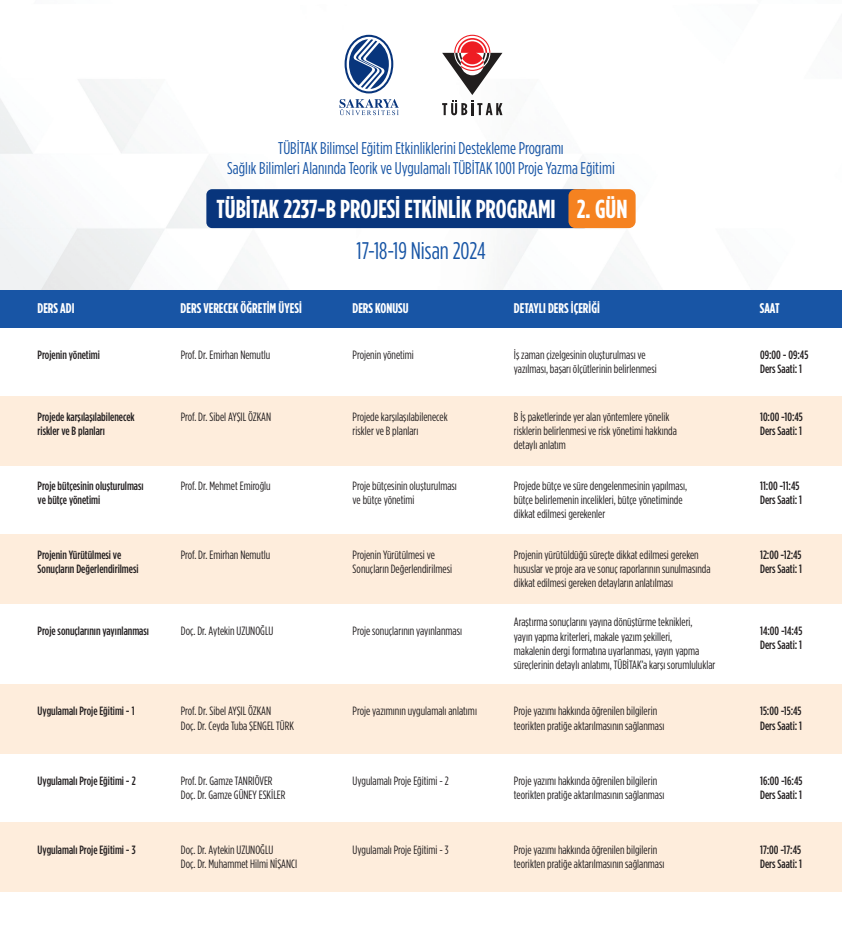
<style>
.page{position:relative;width:842px;height:939px;background:#fff}
.page>*{position:absolute;margin:0;border:0;box-sizing:border-box;transform-origin:0 0}
.t1{font:700 26px "Gotham Cond";color:#fff}
.t2{font:24px "Gotham Cond";color:#1855a5}
.t3{font:17px/20.4px "Gotham Cond";color:#1855a5;text-align:center}
.t4{font:700 14px "Gotham Cond";color:#fff}
.t5{font:12px/14.4px "Gotham Cond";color:#231f20}
.t6{font:500 12px/14.4px "Gotham Cond";color:#231f20}
</style>
<div class="page">
<img style="left:0;top:34px;width:638px;height:256px">
<svg style="left:345px;top:35px;width:48px;height:58px"></svg>
<svg style="left:339px;top:99px;width:60px;height:16px"></svg>
<svg style="left:442px;top:35px;width:60px;height:80px"></svg>
<div style="left:206px;top:189px;width:384px;height:39px;background:#08357c;border-radius:6px"></div>
<div style="left:568px;top:189px;width:68px;height:39px;background:#f58220;border-radius:7px"></div>
<div style="left:0;top:396px;width:842px;height:69px;background:#feeddc"></div>
<div style="left:0;top:684px;width:842px;height:69px;background:#feeddc"></div>
<div style="left:0;top:822px;width:842px;height:69px;background:#feeddc"></div>
<div style="left:0;top:534px;width:842px;height:69px;background:#feeddc"></div>
<div style="left:0;top:290px;width:842px;height:37px;background:#1855a5"></div>
<h3 class="t3" style="left:227px;top:137px;width:389px">TÜBİTAK Bilimsel Eğitim Etkinliklerini Destekleme Programı<br>Sağlık Bilimleri Alanında Teorik ve Uygulamalı TÜBİTAK 1001 Proje Yazma Eğitimi</h3>
<h1 class="t1" style="left:216px;top:194px;width:412px">TÜBİTAK 2237-B PROJESİ ETKİNLİK PROGRAMI 2. GÜN</h1>
<h2 class="t2" style="left:356px;top:236px;width:131px">17-18-19 Nisan 2024</h2>
<p class="t4" style="left:37px;top:300px;width:39px">DERS ADI</p>
<p class="t4" style="left:181px;top:300px;width:123px">DERS VERECEK ÖĞRETİM ÜYESİ</p>
<p class="t4" style="left:352px;top:300px;width:58px">DERS KONUSU</p>
<p class="t4" style="left:514px;top:300px;width:87px">DETAYLI DERS İÇERİĞİ</p>
<p class="t4" style="left:760px;top:300px;width:21px">SAAT</p>
<p class="t6" style="left:38px;top:347px;width:64px">Projenin yönetimi</p>
<p class="t6" style="left:38px;top:409px;width:99px">Projede karşılaşılabilenecek riskler ve B planları</p>
<p class="t5" style="left:181px;top:347px;width:91px">Prof. Dr. Emirhan Nemutlu</p>
<p class="t5" style="left:181px;top:409px;width:92px">Prof. Dr. Sibel AYŞIL ÖZKAN</p>
<p class="t5" style="left:353px;top:347px;width:63px">Projenin yönetimi</p>
<p class="t5" style="left:514px;top:347px;width:144px">İş zaman çizelgesinin oluşturulması ve yazılması, başarı ölçütlerinin belirlenmesi</p>
<p class="t6" style="left:760px;top:347px;width:50px">09:00 - 09:45<br>Ders Saati: 1</p>
<p class="t5" style="left:353px;top:409px;width:97px">Projede karşılaşılabilenecek riskler ve B planları</p>
<p class="t5" style="left:514px;top:409px;width:165px">B İş paketlerinde yer alan yöntemlere yönelik risklerin belirlenmesi ve risk yönetimi hakkında detaylı anlatım</p>
<p class="t6" style="left:760px;top:409px;width:44px">10:00 -10:45<br>Ders Saati: 1</p>
<p class="t6" style="left:38px;top:478px;width:108px">Proje bütçesinin oluşturulması ve bütçe yönetimi</p>
<p class="t5" style="left:181px;top:478px;width:91px">Prof. Dr. Mehmet Emiroğlu</p>
<p class="t5" style="left:353px;top:478px;width:106px">Proje bütçesinin oluşturulması ve bütçe yönetimi</p>
<p class="t5" style="left:514px;top:478px;width:175px">Projede bütçe ve süre dengelenmesinin yapılması, bütçe belirlemenin incelikleri, bütçe yönetiminde dikkat edilmesi gerekenler</p>
<p class="t6" style="left:760px;top:478px;width:43px">11:00 -11:45<br>Ders Saati: 1</p>
<p class="t6" style="left:38px;top:547px;width:102px">Projenin Yürütülmesi ve<br>Sonuçların Değerlendirilmesi</p>
<p class="t5" style="left:181px;top:547px;width:91px">Prof. Dr. Emirhan Nemutlu</p>
<p class="t5" style="left:353px;top:547px;width:101px">Projenin Yürütülmesi ve<br>Sonuçların Değerlendirilmesi</p>
<p class="t5" style="left:514px;top:547px;width:198px">Projenin yürütüldüğü süreçte dikkat edilmesi gereken hususlar ve proje ara ve sonuç raporlarının sunulmasında dikkat edilmesi gereken detayların anlatılması</p>
<p class="t6" style="left:760px;top:547px;width:43px">12:00 -12:45<br>Ders Saati: 1</p>
<p class="t6" style="left:38px;top:623px;width:113px">Proje sonuçlarının yayınlanması</p>
<p class="t5" style="left:181px;top:623px;width:94px">Doç. Dr. Aytekin UZUNOĞLU</p>
<p class="t5" style="left:353px;top:623px;width:111px">Proje sonuçlarının yayınlanması</p>
<p class="t5" style="left:514px;top:614px;width:203px">Araştırma sonuçlarını yayına dönüştürme teknikleri,<br>yayın yapma kriterleri, makale yazım şekilleri,<br>makalenin dergi formatına uyarlanması, yayın yapma süreçlerinin detaylı anlatımı, TÜBİTAK’a karşı sorumluluklar</p>
<p class="t6" style="left:760px;top:623px;width:44px">14:00 -14:45<br>Ders Saati: 1</p>
<p class="t6" style="left:38px;top:704px;width:98px">Uygulamalı Proje Eğitimi - 1</p>
<p class="t5" style="left:181px;top:704px;width:115px">Prof. Dr. Sibel AYŞIL ÖZKAN<br>Doç. Dr. Ceyda Tuba ŞENGEL TÜRK</p>
<p class="t5" style="left:353px;top:704px;width:126px">Proje yazımının uygulamalı anlatımı</p>
<p class="t5" style="left:514px;top:704px;width:152px">Proje yazımı hakkında öğrenilen bilgilerin teorikten pratiğe aktarılmasının sağlanması</p>
<p class="t6" style="left:760px;top:704px;width:43px">15:00 -15:45<br>Ders Saati: 1</p>
<p class="t6" style="left:38px;top:773px;width:99px">Uygulamalı Proje Eğitimi - 2</p>
<p class="t5" style="left:181px;top:773px;width:106px">Prof. Dr. Gamze TANRIÖVER<br>Doç. Dr. Gamze GÜNEY ESKİLER</p>
<p class="t5" style="left:353px;top:773px;width:98px">Uygulamalı Proje Eğitimi - 2</p>
<p class="t5" style="left:514px;top:773px;width:152px">Proje yazımı hakkında öğrenilen bilgilerin teorikten pratiğe aktarılmasının sağlanması</p>
<p class="t6" style="left:760px;top:773px;width:44px">16:00 -16:45<br>Ders Saati: 1</p>
<p class="t6" style="left:38px;top:842px;width:99px">Uygulamalı Proje Eğitimi - 3</p>
<p class="t5" style="left:181px;top:842px;width:118px">Doç. Dr. Aytekin UZUNOĞLU<br>Doç. Dr. Muhammet Hilmi NİŞANCI</p>
<p class="t5" style="left:353px;top:842px;width:97px">Uygulamalı Proje Eğitimi - 3</p>
<p class="t5" style="left:514px;top:842px;width:152px">Proje yazımı hakkında öğrenilen bilgilerin teorikten pratiğe aktarılmasının sağlanması</p>
<p class="t6" style="left:760px;top:842px;width:43px">17:00 -17:45<br>Ders Saati: 1</p>
</div>
